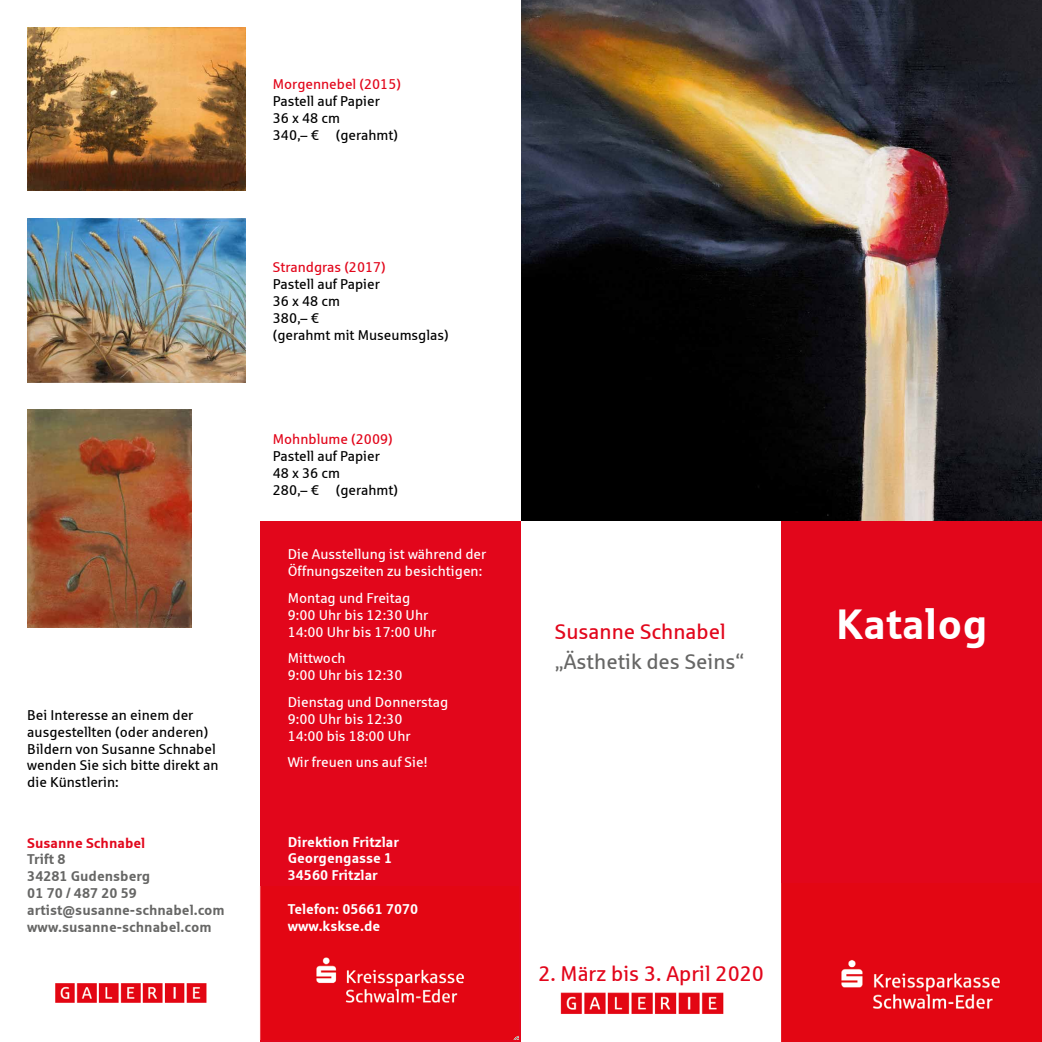
<style>
.page{position:relative;width:1042px;height:1042px;background:#fff}
.page>*{position:absolute;margin:0;border:0;box-sizing:border-box;transform-origin:0 0}
.t1{font:700 42px "Sparkasse Rg";color:#fff}
.t2{font:21px "Sparkasse Rg";color:#e2061b}
.t3{font:21px "Sparkasse Rg";color:#666665}
.t4{font:14px/16.8px "Sparkasse Rg";color:#000}
.t5{font:14px/16.8px "Sparkasse Rg";color:#fff}
.t6{font:700 14px/16.8px "Sparkasse Rg";color:#666665}
.t7{font:700 14px/16.8px "Sparkasse Rg";color:#fff}
.t8{font:14px "Sparkasse Rg";color:#e2061b}
.t9{font:700 14px "Sparkasse Rg";color:#e2061b}
</style>
<div class="page">
<div style="left:781px;top:521px;width:261px;height:521px;background:#e2061b"></div>
<div style="left:260px;top:521px;width:261px;height:521px;background:#e2061b"></div>
<img style="left:521px;top:0;width:521px;height:521px">
<img style="left:27px;top:27px;width:219px;height:163px">
<img style="left:27px;top:218px;width:219px;height:164px">
<img style="left:27px;top:409px;width:164px;height:218px">
<img style="left:781px;top:883px;width:220px;height:127px">
<img style="left:560px;top:888px;width:230px;height:154px">
<img style="left:55px;top:887px;width:464px;height:152px">
<p class="t4" style="left:27px;top:707px;width:193px">Bei Interesse an einem der ausgestellten (oder anderen)<br>Bildern von Susanne Schnabel wenden Sie sich bitte direkt an die Künstlerin:</p>
<p class="t9" style="left:27px;top:835px;width:120px">Susanne Schnabel</p>
<p class="t6" style="left:27px;top:851px;width:199px">Trift 8<br>34281 Gudensberg<br>01 70 / 487 20 59 artist@susanne-schnabel.com www.susanne-schnabel.com</p>
<p class="t8" style="left:273px;top:77px;width:130px">Morgennebel (2015)</p>
<p class="t4" style="left:273px;top:93px;width:127px">Pastell auf Papier<br>36 x 48 cm<br>340,– € (gerahmt)</p>
<p class="t8" style="left:273px;top:260px;width:114px">Strandgras (2017)</p>
<p class="t4" style="left:273px;top:276px;width:177px">Pastell auf Papier<br>36 x 48 cm<br>380,– €<br>(gerahmt mit Museumsglas)</p>
<p class="t8" style="left:273px;top:432px;width:121px">Mohnblume (2009)</p>
<p class="t4" style="left:273px;top:448px;width:127px">Pastell auf Papier<br>48 x 36 cm<br>280,– € (gerahmt)</p>
<p class="t5" style="left:288px;top:546px;width:200px">Die Ausstellung ist während der<br>Öffnungszeiten zu besichtigen:</p>
<p class="t5" style="left:288px;top:590px;width:150px">Montag und Freitag<br>9:00 Uhr bis 12:30 Uhr<br>14:00 Uhr bis 17:00 Uhr</p>
<p class="t5" style="left:288px;top:650px;width:116px">Mittwoch<br>9:00 Uhr bis 12:30</p>
<p class="t5" style="left:288px;top:694px;width:162px">Dienstag und Donnerstag<br>9:00 Uhr bis 12:30<br>14:00 bis 18:00 Uhr</p>
<p class="t5" style="left:288px;top:754px;width:141px">Wir freuen uns auf Sie!</p>
<p class="t7" style="left:288px;top:833px;width:113px">Direktion Fritzlar<br>Georgengasse 1<br>34560 Fritzlar</p>
<p class="t7" style="left:288px;top:900px;width:132px">Telefon: 05661 7070 www.kskse.de</p>
<h2 class="t2" style="left:555px;top:620px;width:172px">Susanne Schnabel</h2>
<h2 class="t3" style="left:555px;top:650px;width:191px">„Ästhetik des Seins“</h2>
<h2 class="t2" style="left:538px;top:962px;width:227px">2. März bis 3. April 2020</h2>
<h1 class="t1" style="left:836px;top:601px;width:153px">Katalog</h1>
</div>
